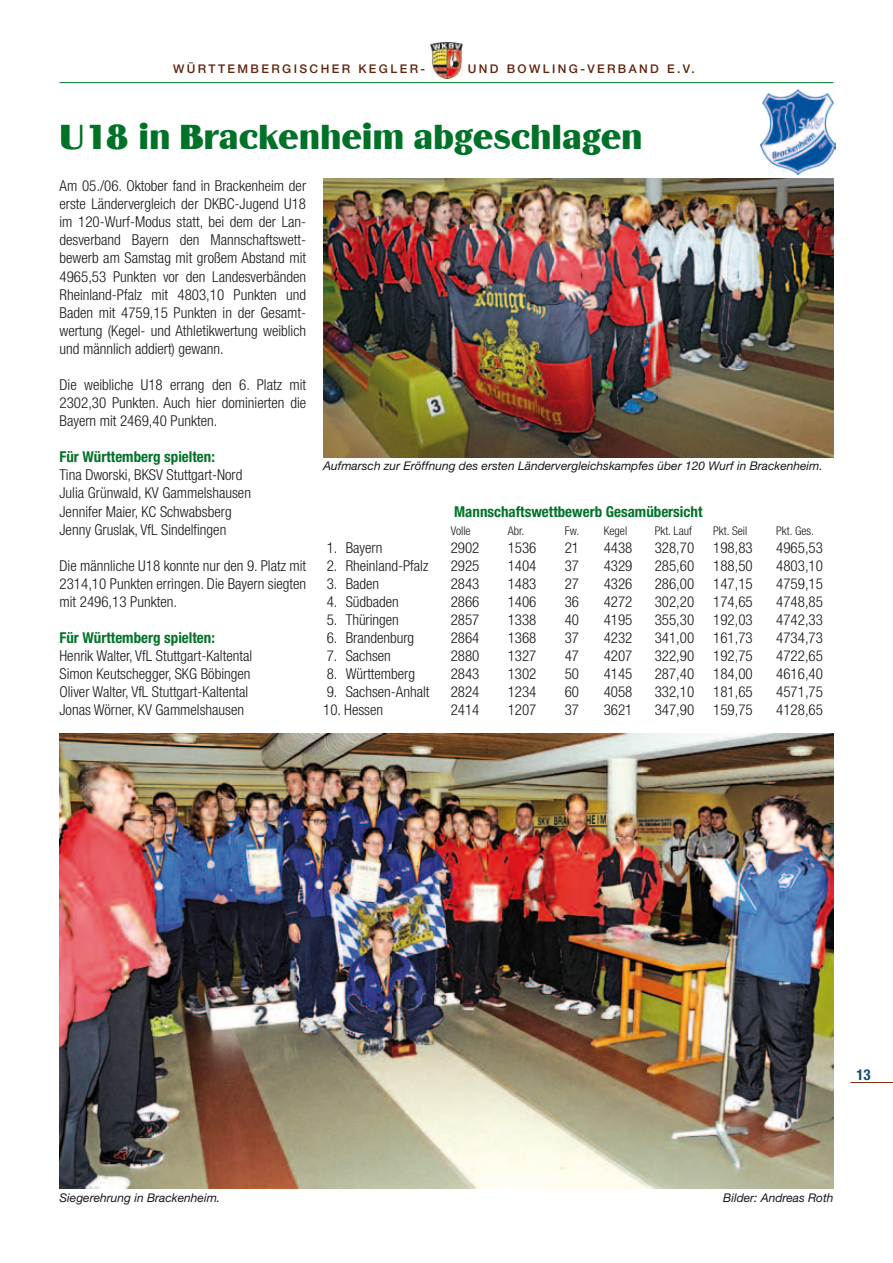
<style>
.page{position:relative;width:893px;height:1263px;background:#fff}
.page>*{position:absolute;margin:0;border:0;box-sizing:border-box;transform-origin:0 0}
.t1{font:36px "Binner D";color:#007228}
.t2{font:300 condensed 15px/18.1px "Helvetica Neue LT Pro";color:#1a171c;text-align:justify}
.t3{font:700 condensed 15px "Helvetica Neue LT Pro";color:#007228}
.t4{font:700 condensed 15px "Helvetica Neue LT Pro";color:#124e73}
.t5{font:italic 12px "Helvetica Neue LT Pro";color:#1a171c}
.t6{font:500 12px "Helvetica Neue LT Pro";letter-spacing:.2em;color:#61230c}
.t7{font:300 condensed 12px "Helvetica Neue LT Pro";color:#1a171c}
</style>
<div class="page">
<hr style="left:850px;top:1082px;width:43px;height:1px;background:#7a300e">
<img style="left:323px;top:179px;width:510px;height:278px">
<img style="left:60px;top:733px;width:774px;height:455px">
<img style="left:761px;top:89px;width:75px;height:86px">
<hr style="left:60px;top:82px;width:773px;height:1px;background:#007228">
<img style="left:431px;top:43px;width:31px;height:36px">
<p class="t6" style="left:173px;top:62px;width:254px">WÜRTTEMBERGISCHER KEGLER-</p>
<p class="t6" style="left:468px;top:62px;width:228px">UND BOWLING-VERBAND E.V.</p>
<h1 class="t1" style="left:60px;top:117px;width:585px">U18 in Brackenheim abgeschlagen</h1>
<p class="t2" style="left:60px;top:177px;width:248px">Am 05./06. Oktober fand in Brackenheim der erste Ländervergleich der DKBC-Jugend U18 im 120-Wurf-Modus statt, bei dem der Lan&shy;desverband Bayern den Mannschaftswett&shy;bewerb am Samstag mit großem Abstand mit 4965,53 Punkten vor den Landesverbänden Rheinland-Pfalz mit 4803,10 Punkten und Baden mit 4759,15 Punkten in der Gesamt&shy;wertung (Kegel- und Athletikwertung weiblich und männlich addiert) gewann.</p>
<p class="t2" style="left:60px;top:375px;width:248px">Die weibliche U18 errang den 6. Platz mit 2302,30 Punkten. Auch hier dominierten die Bayern mit 2469,40 Punkten.</p>
<p class="t3" style="left:60px;top:448px;width:157px">Für Württemberg spielten:</p>
<p class="t2" style="left:60px;top:466px;width:193px;text-align:left">Tina Dworski, BKSV Stuttgart-Nord Julia Grünwald, KV Gammelshausen Jennifer Maier, KC Schwabsberg Jenny Gruslak, VfL Sindelfingen</p>
<p class="t2" style="left:60px;top:556px;width:248px">Die männliche U18 konnte nur den 9. Platz mit 2314,10 Punkten erringen. Die Bayern siegten mit 2496,13 Punkten.</p>
<p class="t3" style="left:60px;top:629px;width:157px">Für Württemberg spielten:</p>
<p class="t2" style="left:60px;top:647px;width:194px;text-align:left">Henrik Walter, VfL Stuttgart-Kaltental Simon Keutschegger, SKG Böbingen Oliver Walter, VfL Stuttgart-Kaltental Jonas Wörner, KV Gammelshausen</p>
<p class="t5" style="left:323px;top:458px;width:501px">Aufmarsch zur Eröffnung des ersten Ländervergleichskampfes über 120 Wurf in Brackenheim.</p>
<p class="t3" style="left:454px;top:502px;width:250px">Mannschaftswettbewerb Gesamübersicht</p>
<p class="t7" style="left:451px;top:523px;width:21px">Volle</p>
<p class="t7" style="left:508px;top:523px;width:18px">Abr.</p>
<p class="t7" style="left:565px;top:523px;width:64px">Fw. Kegel</p>
<p class="t7" style="left:655px;top:523px;width:39px">Pkt. Lauf</p>
<p class="t7" style="left:713px;top:523px;width:36px">Pkt. Seil</p>
<p class="t7" style="left:776px;top:523px;width:39px">Pkt. Ges.</p>
<p class="t2" style="left:327px;top:538px;width:57px">1. Bayern</p>
<p class="t2" style="left:451px;top:538px;width:30px">2902</p>
<p class="t2" style="left:508px;top:538px;width:30px">1536</p>
<p class="t2" style="left:565px;top:538px;width:16px">21</p>
<p class="t2" style="left:604px;top:538px;width:30px">4438</p>
<p class="t2" style="left:655px;top:538px;width:41px">328,70</p>
<p class="t2" style="left:713px;top:538px;width:41px">198,83</p>
<p class="t2" style="left:776px;top:538px;width:48px">4965,53</p>
<p class="t2" style="left:327px;top:556px;width:103px">2. Rheinland-Pfalz</p>
<p class="t2" style="left:451px;top:556px;width:30px">2925</p>
<p class="t2" style="left:508px;top:556px;width:30px">1404</p>
<p class="t2" style="left:565px;top:556px;width:16px">37</p>
<p class="t2" style="left:604px;top:556px;width:30px">4329</p>
<p class="t2" style="left:655px;top:556px;width:41px">285,60</p>
<p class="t2" style="left:713px;top:556px;width:41px">188,50</p>
<p class="t2" style="left:776px;top:556px;width:48px">4803,10</p>
<p class="t2" style="left:327px;top:574px;width:54px">3. Baden</p>
<p class="t2" style="left:451px;top:574px;width:30px">2843</p>
<p class="t2" style="left:508px;top:574px;width:30px">1483</p>
<p class="t2" style="left:565px;top:574px;width:16px">27</p>
<p class="t2" style="left:604px;top:574px;width:30px">4326</p>
<p class="t2" style="left:655px;top:574px;width:41px">286,00</p>
<p class="t2" style="left:713px;top:574px;width:41px">147,15</p>
<p class="t2" style="left:776px;top:574px;width:48px">4759,15</p>
<p class="t2" style="left:327px;top:592px;width:74px">4. Südbaden</p>
<p class="t2" style="left:451px;top:592px;width:30px">2866</p>
<p class="t2" style="left:508px;top:592px;width:30px">1406</p>
<p class="t2" style="left:565px;top:592px;width:16px">36</p>
<p class="t2" style="left:604px;top:592px;width:30px">4272</p>
<p class="t2" style="left:655px;top:592px;width:41px">302,20</p>
<p class="t2" style="left:713px;top:592px;width:41px">174,65</p>
<p class="t2" style="left:776px;top:592px;width:48px">4748,85</p>
<p class="t2" style="left:327px;top:610px;width:74px">5. Thüringen</p>
<p class="t2" style="left:451px;top:610px;width:30px">2857</p>
<p class="t2" style="left:508px;top:610px;width:30px">1338</p>
<p class="t2" style="left:565px;top:610px;width:16px">40</p>
<p class="t2" style="left:604px;top:610px;width:30px">4195</p>
<p class="t2" style="left:655px;top:610px;width:41px">355,30</p>
<p class="t2" style="left:713px;top:610px;width:41px">192,03</p>
<p class="t2" style="left:776px;top:610px;width:48px">4742,33</p>
<p class="t2" style="left:327px;top:628px;width:89px">6. Brandenburg</p>
<p class="t2" style="left:451px;top:628px;width:30px">2864</p>
<p class="t2" style="left:508px;top:628px;width:30px">1368</p>
<p class="t2" style="left:565px;top:628px;width:16px">37</p>
<p class="t2" style="left:604px;top:628px;width:30px">4232</p>
<p class="t2" style="left:655px;top:628px;width:41px">341,00</p>
<p class="t2" style="left:713px;top:628px;width:41px">161,73</p>
<p class="t2" style="left:776px;top:628px;width:48px">4734,73</p>
<p class="t2" style="left:327px;top:646px;width:66px">7. Sachsen</p>
<p class="t2" style="left:451px;top:646px;width:30px">2880</p>
<p class="t2" style="left:508px;top:646px;width:30px">1327</p>
<p class="t2" style="left:565px;top:646px;width:16px">47</p>
<p class="t2" style="left:604px;top:646px;width:30px">4207</p>
<p class="t2" style="left:655px;top:646px;width:41px">322,90</p>
<p class="t2" style="left:713px;top:646px;width:41px">192,75</p>
<p class="t2" style="left:776px;top:646px;width:48px">4722,65</p>
<p class="t2" style="left:327px;top:665px;width:90px">8. Württemberg</p>
<p class="t2" style="left:451px;top:665px;width:30px">2843</p>
<p class="t2" style="left:508px;top:665px;width:30px">1302</p>
<p class="t2" style="left:565px;top:665px;width:16px">50</p>
<p class="t2" style="left:604px;top:665px;width:30px">4145</p>
<p class="t2" style="left:655px;top:665px;width:41px">287,40</p>
<p class="t2" style="left:713px;top:665px;width:41px">184,00</p>
<p class="t2" style="left:776px;top:665px;width:48px">4616,40</p>
<p class="t2" style="left:327px;top:683px;width:104px">9. Sachsen-Anhalt</p>
<p class="t2" style="left:451px;top:683px;width:30px">2824</p>
<p class="t2" style="left:508px;top:683px;width:30px">1234</p>
<p class="t2" style="left:565px;top:683px;width:16px">60</p>
<p class="t2" style="left:604px;top:683px;width:30px">4058</p>
<p class="t2" style="left:655px;top:683px;width:41px">332,10</p>
<p class="t2" style="left:713px;top:683px;width:41px">181,65</p>
<p class="t2" style="left:776px;top:683px;width:48px">4571,75</p>
<p class="t2" style="left:323px;top:701px;width:61px">10. Hessen</p>
<p class="t2" style="left:451px;top:701px;width:30px">2414</p>
<p class="t2" style="left:508px;top:701px;width:30px">1207</p>
<p class="t2" style="left:565px;top:701px;width:16px">37</p>
<p class="t2" style="left:604px;top:701px;width:30px">3621</p>
<p class="t2" style="left:655px;top:701px;width:41px">347,90</p>
<p class="t2" style="left:713px;top:701px;width:41px">159,75</p>
<p class="t2" style="left:776px;top:701px;width:48px">4128,65</p>
<p class="t4" style="left:856px;top:1066px;width:16px">13</p>
<p class="t5" style="left:60px;top:1191px;width:162px">Siegerehrung in Brackenheim.</p>
<p class="t5" style="left:723px;top:1191px;width:112px">Bilder: Andreas Roth</p>
</div>
